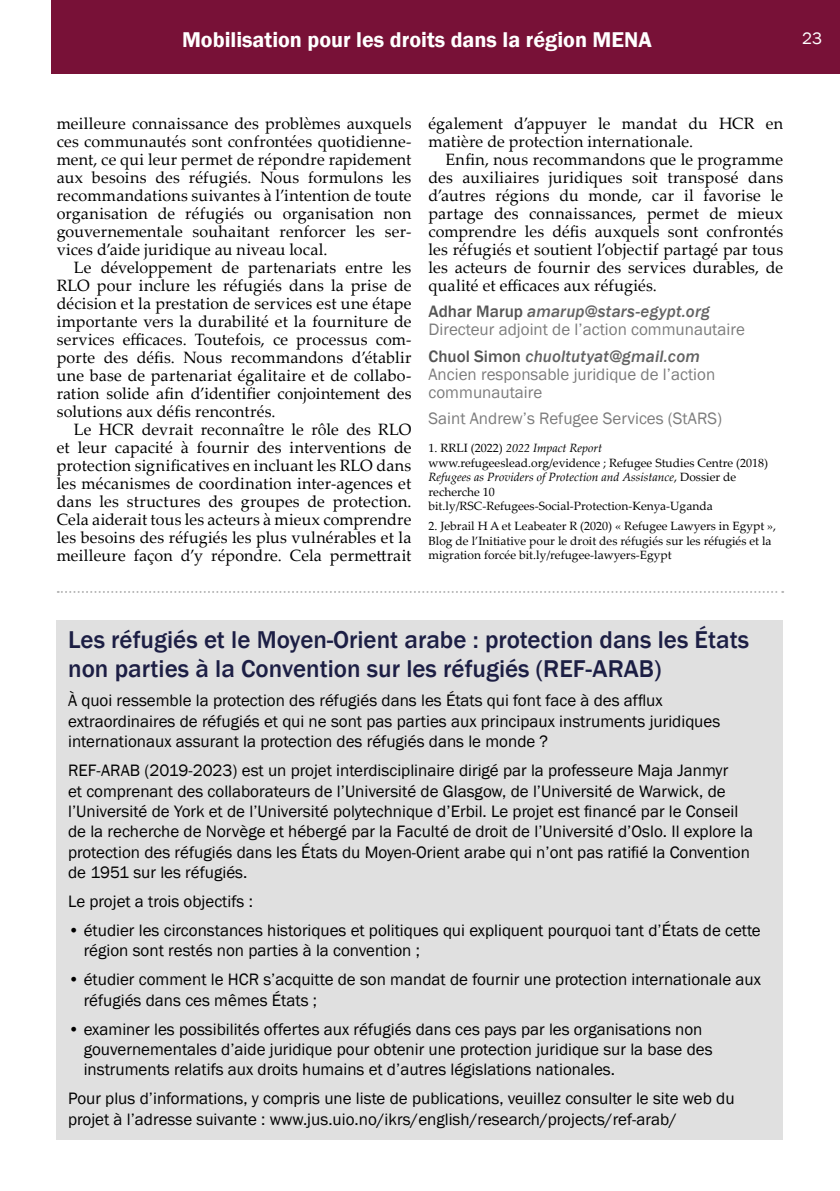
<style>
.page{position:relative;width:840px;height:1191px;background:#fff}
.page>*{position:absolute;margin:0;border:0;box-sizing:border-box;transform-origin:0 0}
.t1{font:500 25px/29px "Franklin Gothic";color:#1c1e44}
.t2{font:600 22px "Franklin Gothic";color:#fff}
.t3{font:17px/20.4px "Franklin Gothic";color:#000}
.t4{font:17px/18px "Franklin Gothic";color:#7c7c7c}
.t5{font:17px "Franklin Gothic";color:#fff}
.t6{font:16.4px/18px "Palatino Linotype";letter-spacing:.01em;color:#000;text-align:justify}
.t7{font:12px/14.4px "Palatino Linotype";color:#000}
.s1{font-weight:500;color:#555}
.s2{font-weight:500;font-style:italic;color:#636363}
.s3{font-style:italic}
</style>
<div class="page">
<div style="left:51px;top:0;width:788px;height:74px;background:#781137"></div>
<div style="left:57px;top:619px;width:725px;height:74px;background:#e0e0e0"></div>
<div style="left:57px;top:683px;width:725px;height:78px;background:#e0e0e0"></div>
<div style="left:57px;top:753px;width:725px;height:139px;background:#e0e0e0"></div>
<div style="left:57px;top:883px;width:725px;height:38px;background:#e0e0e0"></div>
<div style="left:57px;top:912px;width:725px;height:59px;background:#e0e0e0"></div>
<div style="left:57px;top:962px;width:725px;height:58px;background:#e0e0e0"></div>
<div style="left:57px;top:1011px;width:725px;height:79px;background:#e0e0e0"></div>
<div style="left:57px;top:1081px;width:725px;height:58px;background:#e0e0e0"></div>
<svg style="left:58px;top:591px;width:724px;height:2px"></svg>
<h2 class="t2" style="left:182px;top:27px;width:471px">Mobilisation pour les droits dans la région MENA</h2>
<p class="t5" style="left:801px;top:25px;width:21px">2323</p>
<p class="t6" style="left:57px;top:113px;width:356px">meilleure connaissance des problèmes auxquels ces communautés sont confrontées quotidienne&shy;ment, ce qui leur permet de répondre rapidement aux besoins des réfugiés. Nous formulons les recommandations suivantes à l’intention de toute organisation de réfugiés ou organisation non gouvernementale souhaitant renforcer les ser&shy;vices d’aide juridique au niveau local.</p>
<p class="t6" style="left:57px;top:257px;width:356px;text-indent:17px">Le développement de partenariats entre les RLO pour inclure les réfugiés dans la prise de décision et la prestation de services est une étape importante vers la durabilité et la fourniture de services efficaces. Toutefois, ce processus com&shy;porte des défis. Nous recommandons d’établir une base de partenariat égalitaire et de collabo&shy;ration solide afin d’identifier conjointement des solutions aux défis rencontrés.</p>
<p class="t6" style="left:57px;top:419px;width:356px;text-indent:17px">Le HCR devrait reconnaître le rôle des RLO et leur capacité à fournir des interventions de protection significatives en incluant les RLO dans les mécanismes de coordination inter-agences et dans les structures des groupes de protection.<br>Cela aiderait tous les acteurs à mieux comprendre les besoins des réfugiés les plus vulnérables et la meilleure façon d’y répondre. Cela permettrait</p>
<p class="t6" style="left:428px;top:114px;width:356px">également d’appuyer le mandat du HCR en matière de protection internationale.</p>
<p class="t6" style="left:428px;top:150px;width:356px;text-indent:17px">Enfin, nous recommandons que le programme des auxiliaires juridiques soit transposé dans d’autres régions du monde, car il favorise le partage des connaissances, permet de mieux comprendre les défis auxquels sont confrontés les réfugiés et soutient l’objectif partagé par tous les acteurs de fournir des services durables, de qualité et efficaces aux réfugiés.</p>
<p class="t4" style="left:428px;top:303px;width:318px"><span class="s1">Adhar Marup</span> <span class="s2">amarup@stars-egypt.org<br></span>Directeur adjoint de l’action communautaire</p>
<p class="t4" style="left:428px;top:347px;width:288px"><span class="s1">Chuol Simon</span> <span class="s2">chuoltutyat@gmail.com<br></span>Ancien responsable juridique de l’action communautaire</p>
<p class="t4" style="left:428px;top:410px;width:295px">Saint Andrew’s Refugee Services (StARS)</p>
<p class="t7" style="left:428px;top:441px;width:341px">1. RRLI (2022) <span class="s3">2022 Impact Report </span>www.refugeeslead.org/evidence ; Refugee Studies Centre (2018)<br><span class="s3">Refugees as Providers of Protection and Assistance</span>, Dossier de recherche 10 bit.ly/RSC-Refugees-Social-Protection-Kenya-Uganda</p>
<p class="t7" style="left:428px;top:518px;width:349px">2. Jebrail H A et Leabeater R (2020) « Refugee Lawyers in Egypt »,<br>Blog de l’Initiative pour le droit des réfugiés sur les réfugiés et la migration forcée bit.ly/refugee-lawyers-Egypt</p>
<h1 class="t1" style="left:68px;top:626px;width:682px">Les réfugiés et le Moyen-Orient arabe : protection dans les États non parties à la Convention sur les réfugiés (REF-ARAB)</h1>
<p class="t3" style="left:68px;top:691px;width:653px">À quoi ressemble la protection des réfugiés dans les États qui font face à des afflux extraordinaires de réfugiés et qui ne sont pas parties aux principaux instruments juridiques internationaux assurant la protection des réfugiés dans le monde ?</p>
<p class="t3" style="left:68px;top:760px;width:686px">REF-ARAB (2019-2023) est un projet interdisciplinaire dirigé par la professeure Maja Janmyr<br>et comprenant des collaborateurs de l’Université de Glasgow, de l’Université de Warwick, de l’Université de York et de l’Université polytechnique d’Erbil. Le projet est financé par le Conseil de la recherche de Norvège et hébergé par la Faculté de droit de l’Université d’Oslo. Il explore la protection des réfugiés dans les États du Moyen-Orient arabe qui n’ont pas ratifié la Convention de 1951 sur les réfugiés.</p>
<p class="t3" style="left:68px;top:891px;width:186px">Le projet a trois objectifs :</p>
<p class="t3" style="left:84px;top:920px;width:678px;text-indent:-16px">• étudier les circonstances historiques et politiques qui expliquent pourquoi tant d’États de cette région sont restés non parties à la convention ;</p>
<p class="t3" style="left:84px;top:969px;width:678px;text-indent:-16px">• étudier comment le HCR s’acquitte de son mandat de fournir une protection internationale aux réfugiés dans ces mêmes États ;</p>
<p class="t3" style="left:84px;top:1019px;width:630px;text-indent:-16px">• examiner les possibilités offertes aux réfugiés dans ces pays par les organisations non gouvernementales d’aide juridique pour obtenir une protection juridique sur la base des instruments relatifs aux droits humains et d’autres législations nationales.</p>
<p class="t3" style="left:68px;top:1088px;width:667px">Pour plus d’informations, y compris une liste de publications, veuillez consulter le site web du projet à l’adresse suivante : www.jus.uio.no/ikrs/english/research/projects/ref-arab/</p>
</div>
